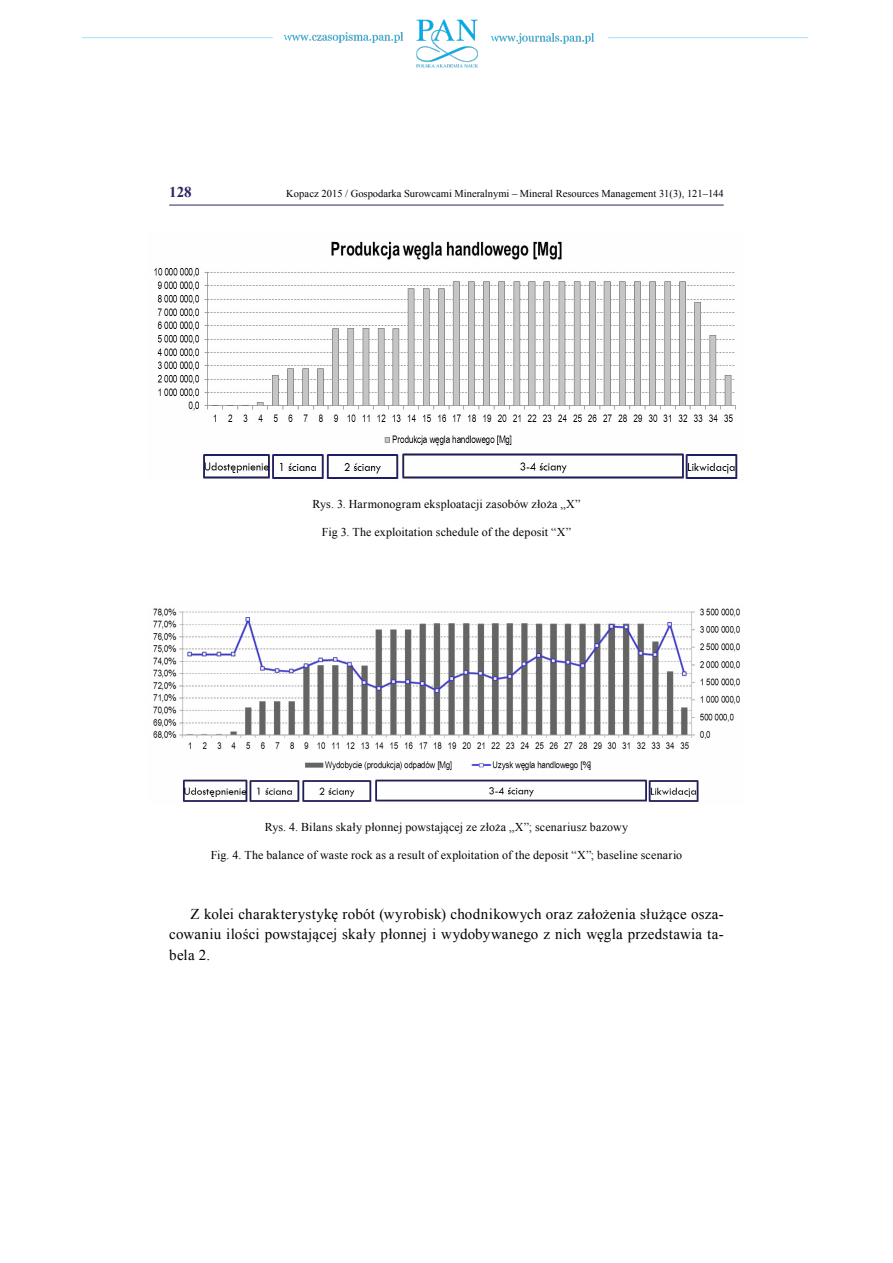
<style>
.page{position:relative;width:893px;height:1263px;background:#fff}
.page>*{position:absolute;margin:0;border:0;box-sizing:border-box;transform-origin:0 0}
.t1{font:15px/20.4px "Times New Roman";letter-spacing:.01em;color:#000;text-align:justify}
.t2{font:700 15px "Times New Roman";color:#2e2565}
.t3{font:12px "Times New Roman";letter-spacing:.01em;color:#000}
.t4{font:10.5px "Times New Roman";color:#000}
</style>
<div class="page">
<img style="left:82px;top:19px;width:727px;height:49px">
<hr style="left:169px;top:205px;width:555px;height:1px;background:#2e2565">
<img style="left:154px;top:241px;width:584px;height:238px">
<img style="left:153px;top:608px;width:587px;height:194px">
<p class="t2" style="left:169px;top:182px;width:24px">128</p>
<p class="t4" style="left:286px;top:186px;width:439px">Kopacz 2015 / Gospodarka Surowcami Mineralnymi – Mineral Resources Management 31(3), 121–144</p>
<p class="t3" style="left:312px;top:496px;width:270px">Rys. 3. Harmonogram eksploatacji zasobów złoża „X”</p>
<p class="t3" style="left:322px;top:524px;width:251px">Fig 3. The exploitation schedule of the deposit “X”</p>
<p class="t3" style="left:265px;top:819px;width:365px">Rys. 4. Bilans skały płonnej powstającej ze złoża „X”; scenariusz bazowy</p>
<p class="t3" style="left:211px;top:847px;width:473px">Fig. 4. The balance of waste rock as a result of exploitation of the deposit “X”; baseline scenario</p>
<p class="t1" style="left:169px;top:903px;width:556px;text-indent:21px">Z kolei charakterystykę robót (wyrobisk) chodnikowych oraz założenia służące osza&shy;cowaniu ilości powstającej skały płonnej i wydobywanego z nich węgla przedstawia ta&shy;bela 2.</p>
</div>
